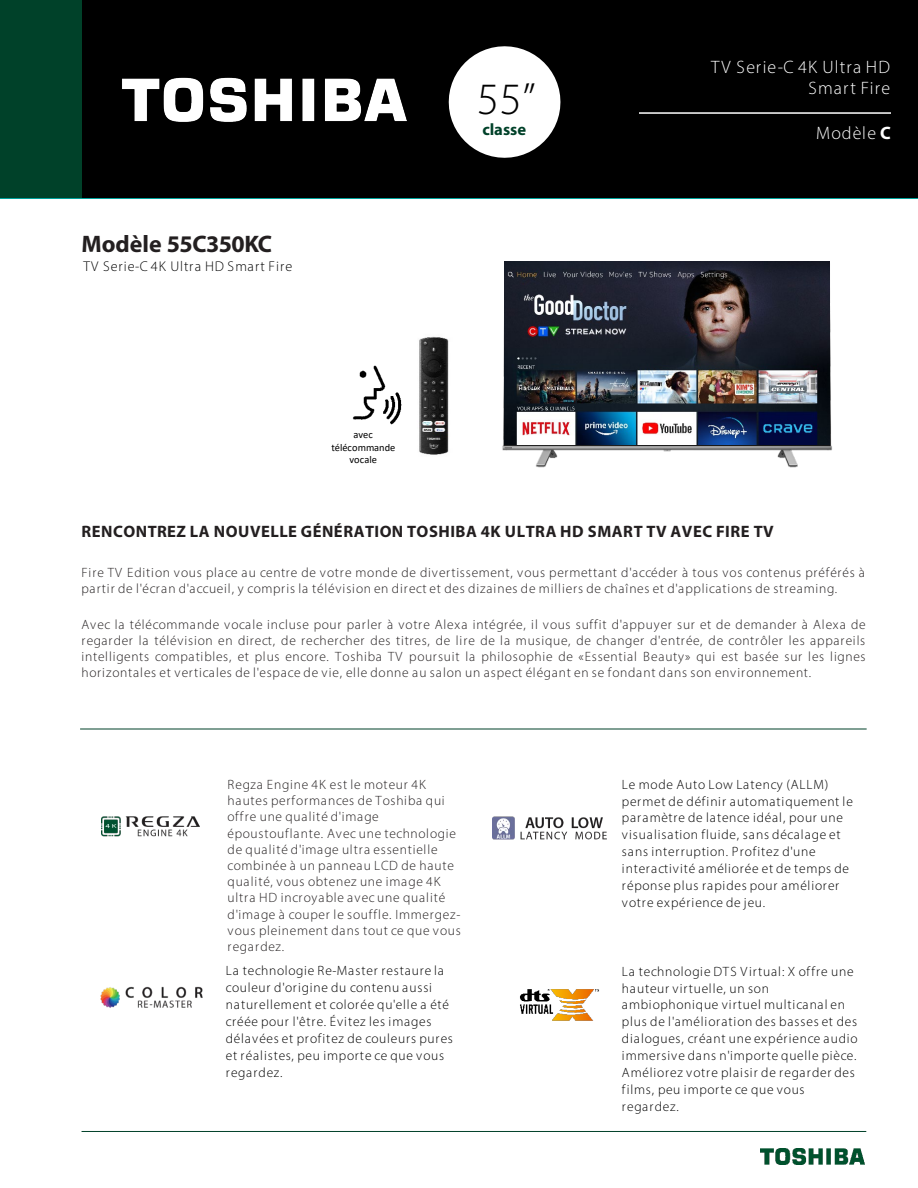
<style>
.page{position:relative;width:918px;height:1188px;background:#fff}
.page>*{position:absolute;margin:0;border:0;box-sizing:border-box;transform-origin:0 0}
.t1{font:300 45px "Myriad Pro";color:#000}
.t2{font:300 27px "Myriad Pro";color:#000}
.t3{font:700 24px "Myriad Pro";letter-spacing:-.02em;color:#231f20}
.t4{font:300 18px/21.6px "Myriad Pro";letter-spacing:.07em;color:#fff;text-align:right}
.t5{font:700 16.5px "Myriad Pro";letter-spacing:.03em;color:#231f20}
.t6{font:700 16.5px "Myriad Pro";color:#004129}
.t7{font:300 14.25px "Myriad Pro";letter-spacing:.07em;color:#000}
.t8{font:300 13.5px/16.2px "Myriad Pro";letter-spacing:.055em;color:#231f20}
.t9{font:300 13.5px/16.8px "Myriad Pro";letter-spacing:.055em;color:#000}
.t10{font:10.5px/12.6px "Calibri";color:#000;text-align:center}
.s1{font-weight:700}
</style>
<div class="page">
<img style="left:352px;top:365px;width:50px;height:60px">
<img style="left:419px;top:336px;width:30px;height:119px">
<img style="left:459px;top:198px;width:427px;height:270px">
<img style="left:505px;top:261px;width:325px;height:183px">
<hr style="left:80px;top:729px;width:787px;height:1px;background:#004129">
<hr style="left:82px;top:1131px;width:784px;height:1px;background:#004129">
<div style="left:0;top:0;width:918px;height:198px;background:#000"></div>
<hr style="left:639px;top:112px;width:252px;height:2px;background:#fff">
<img style="left:122px;top:77px;width:285px;height:45px">
<svg style="left:449px;top:46px;width:111px;height:112px"></svg>
<div style="left:0;top:0;width:82px;height:198px;background:#004129"></div>
<img style="left:760px;top:1149px;width:105px;height:15px">
<img style="left:520px;top:989px;width:79px;height:32px">
<img style="left:100px;top:986px;width:103px;height:22px">
<img style="left:101px;top:816px;width:98px;height:21px">
<img style="left:493px;top:816px;width:114px;height:24px">
<p class="t3" style="left:81px;top:228px;width:192px">Modèle 55C350KC</p>
<p class="t7" style="left:83px;top:258px;width:210px">TV Serie-C 4K Ultra HD Smart Fire</p>
<p class="t10" style="left:331px;top:428px;width:65px">avec télécommande vocale</p>
<p class="t2" style="left:492px;top:74px;width:9px">”</p>
<p class="t6" style="left:482px;top:119px;width:45px">classe</p>
<p class="t1" style="left:477px;top:72px;width:60px">55”</p>
<p class="t4" style="left:711px;top:56px;width:181px">TV Serie-C 4K Ultra HD<br>Smart Fire</p>
<p class="t4" style="left:816px;top:122px;width:76px">Modèle <span class="s1">C</span></p>
<p class="t5" style="left:81px;top:521px;width:694px">RENCONTREZ LA NOUVELLE GÉNÉRATION TOSHIBA 4K ULTRA HD SMART TV AVEC FIRE TV</p>
<p class="t8" style="left:81px;top:565px;width:785px">Fire TV Edition vous place au centre de votre monde de divertissement, vous permettant d'accéder à tous vos contenus préférés à partir de l'écran d'accueil, y compris la télévision en direct et des dizaines de milliers de chaînes et d'applications de streaming.</p>
<p class="t8" style="left:81px;top:616px;width:786px;text-align:justify">Avec la télécommande vocale incluse pour parler à votre Alexa intégrée, il vous suffit d'appuyer sur et de demander à Alexa de regarder la télévision en direct, de rechercher des titres, de lire de la musique, de changer d'entrée, de contrôler les appareils intelligents compatibles, et plus encore. Toshiba TV poursuit la philosophie de «Essential Beauty» qui est basée sur les lignes horizontales et verticales de l'espace de vie, elle donne au salon un aspect élégant en se fondant dans son environnement.</p>
<p class="t8" style="left:228px;top:776px;width:235px">Regza Engine 4K est le moteur 4K hautes performances de Toshiba qui offre une qualité d'image époustouflante. Avec une technologie de qualité d'image ultra essentielle combinée à un panneau LCD de haute qualité, vous obtenez une image 4K ultra HD incroyable avec une qualité d'image à couper le souffle. Immergez&shy;vous pleinement dans tout ce que vous regardez.</p>
<p class="t9" style="left:226px;top:962px;width:229px">La technologie Re-Master restaure la couleur d'origine du contenu aussi naturellement et colorée qu'elle a été créée pour l'être. Évitez les images délavées et profitez de couleurs pures et réalistes, peu importe ce que vous regardez.</p>
<p class="t9" style="left:622px;top:776px;width:232px">Le mode Auto Low Latency (ALLM) permet de définir automatiquement le paramètre de latence idéal, pour une visualisation fluide, sans décalage et sans interruption. Profitez d'une interactivité améliorée et de temps de réponse plus rapides pour améliorer votre expérience de jeu.</p>
<p class="t9" style="left:622px;top:963px;width:237px">La technologie DTS Virtual: X offre une hauteur virtuelle, un son ambiophonique virtuel multicanal en plus de l'amélioration des basses et des dialogues, créant une expérience audio immersive dans n'importe quelle pièce.<br>Améliorez votre plaisir de regarder des films, peu importe ce que vous regardez.</p>
</div>
